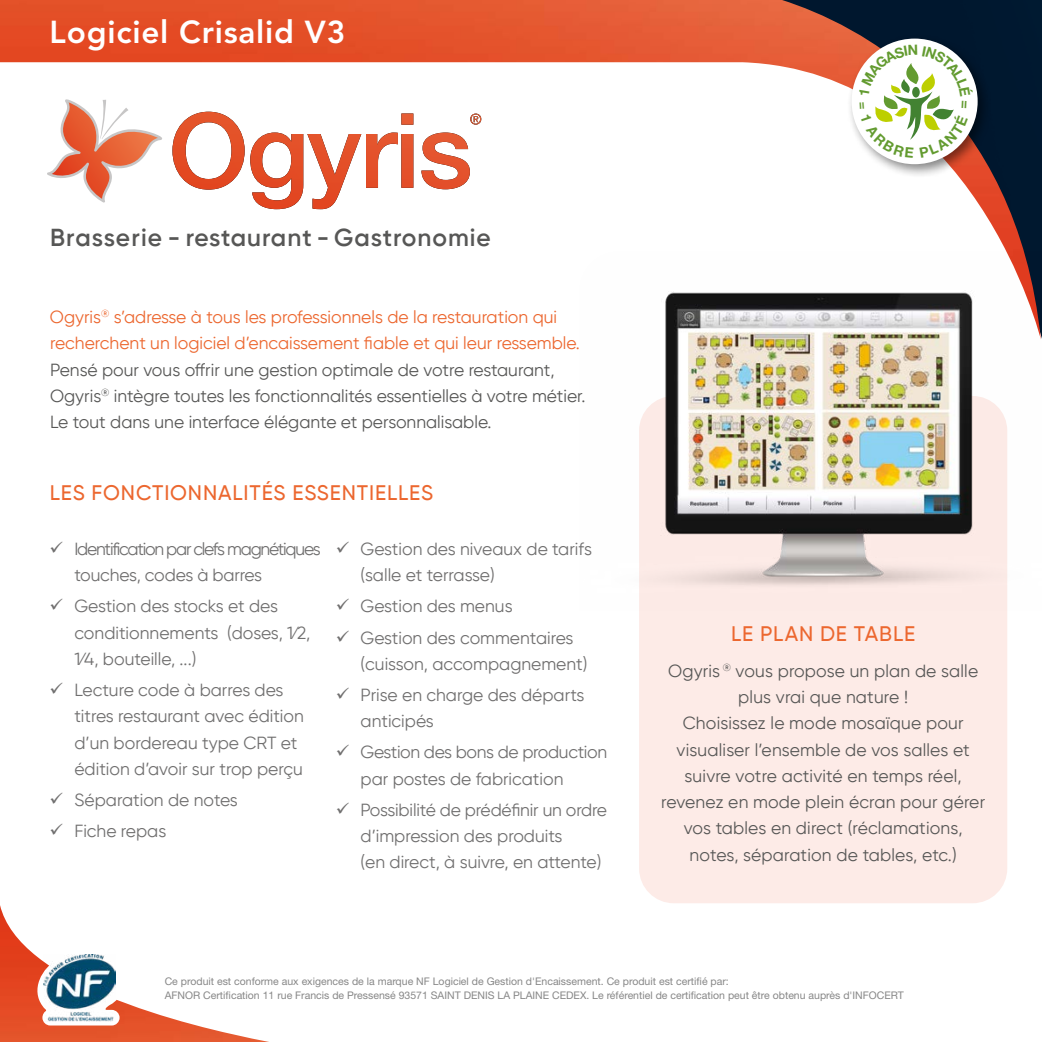
<style>
.page{position:relative;width:1042px;height:1042px;background:#fff}
.page>*{position:absolute;margin:0;border:0;box-sizing:border-box;transform-origin:0 0}
.t1{font:800 31.5px "Avenir LT Std";letter-spacing:.025em;color:#fff}
.t2{font:600 24.5px "Gilroy";letter-spacing:.04em;color:#575756}
.t3{font:500 21px "Gilroy";letter-spacing:.04em;color:#ec672f}
.t4{font:17.5px/26.2px "Gilroy";color:#706f6f}
.t5{font:17.5px/26.2px "Gilroy";color:#575756}
.t6{font:17.5px/26.2px "Gilroy";color:#ec672f}
.t7{font:17.5px/26.2px "Gilroy";letter-spacing:-.07em;color:#706f6f}
.t8{font:17.5px/31.2px "Gilroy";letter-spacing:-.02em;color:#706f6f}
.t9{font:10.5px/14px "Helvetica Neue LT Std";color:#878787}
</style>
<div class="page">
<img style="left:0;top:0;width:1041px;height:251px">
<img style="left:0;top:905px;width:269px;height:137px">
<div style="left:639px;top:396px;width:368px;height:507px;background:#fdebe7;border-radius:35px"></div>
<svg style="left:47px;top:99px;width:116px;height:103px"></svg>
<img style="left:639px;top:251px;width:403px;height:334px">
<img style="left:172px;top:112px;width:309px;height:97px">
<div style="left:846px;top:33px;width:146px;height:146px;background:#000;opacity:.48"></div>
<div style="left:851px;top:39px;width:126px;height:125px;background:#fff;border-radius:50%"></div>
<svg style="left:33px;top:944px;width:94px;height:81px"></svg>
<img style="left:44px;top:955px;width:71px;height:66px">
<svg style="left:859px;top:45px;width:114px;height:113px"></svg>
<h1 class="t1" style="left:50px;top:13px;width:297px">Logiciel Crisalid V3</h1>
<h2 class="t2" style="left:50px;top:223px;width:442px">Brasserie - restaurant - Gastronomie</h2>
<p class="t6" style="left:50px;top:304px;width:531px">Ogyris<sup>®</sup> s’adresse à tous les professionnels de la restauration qui recherchent un logiciel d’encaissement fiable et qui leur ressemble.</p>
<p class="t5" style="left:50px;top:356px;width:537px">Pensé pour vous offrir une gestion optimale de votre restaurant,<br>Ogyris<sup>®</sup> intègre toutes les fonctionnalités essentielles à votre métier.<br>Le tout dans une interface élégante et personnalisable.</p>
<p class="t3" style="left:50px;top:480px;width:385px">LES FONCTIONNALITÉS ESSENTIELLES</p>
<p class="t7" style="left:74px;top:535px;width:248px">Identification par clefs magnétiques touches, codes à barres</p>
<p class="t4" style="left:74px;top:593px;width:238px">Gestion des stocks et des conditionnements (doses, 1⁄2,<br>1⁄4, bouteille, ...)</p>
<p class="t4" style="left:74px;top:676px;width:231px">Lecture code à barres des titres restaurant avec édition d’un bordereau type CRT et édition d’avoir sur trop perçu</p>
<p class="t4" style="left:74px;top:784px;width:165px;line-height:31.2px">Séparation de notes<br>Fiche repas</p>
<p class="t4" style="left:361px;top:535px;width:233px">Gestion des niveaux de tarifs (salle et terrasse)</p>
<p class="t4" style="left:361px;top:590px;width:214px;line-height:31.2px">Gestion des menus<br>Gestion des commentaires</p>
<p class="t4" style="left:360px;top:648px;width:228px;line-height:31.2px">(cuisson, accompagnement)<br>Prise en charge des départs</p>
<p class="t8" style="left:360px;top:705px;width:248px">anticipés<br>Gestion des bons de production</p>
<p class="t4" style="left:360px;top:763px;width:248px;line-height:31.2px">par postes de fabrication<br>Possibilité de prédéfinir un ordre</p>
<p class="t4" style="left:360px;top:823px;width:242px">d’impression des produits<br>(en direct, à suivre, en attente)</p>
<p class="t3" style="left:731px;top:620px;width:186px">LE PLAN DE TABLE</p>
<p class="t5" style="left:661px;top:657px;width:325px;text-align:center">Ogyris <sup>®</sup> vous propose un plan de salle plus vrai que nature !<br>Choisissez le mode mosaïque pour visualiser l’ensemble de vos salles et suivre votre activité en temps réel, revenez en mode plein écran pour gérer vos tables en direct (réclamations, notes, séparation de tables, etc.)</p>
<p class="t9" style="left:165px;top:974px;width:740px">Ce produit est conforme aux exigences de la marque NF Logiciel de Gestion d'Encaissement. Ce produit est certifié par:<br>AFNOR Certification 11 rue Francis de Pressensé 93571 SAINT DENIS LA PLAINE CEDEX. Le référentiel de certification peut être obtenu auprès d'INFOCERT</p>
</div>
